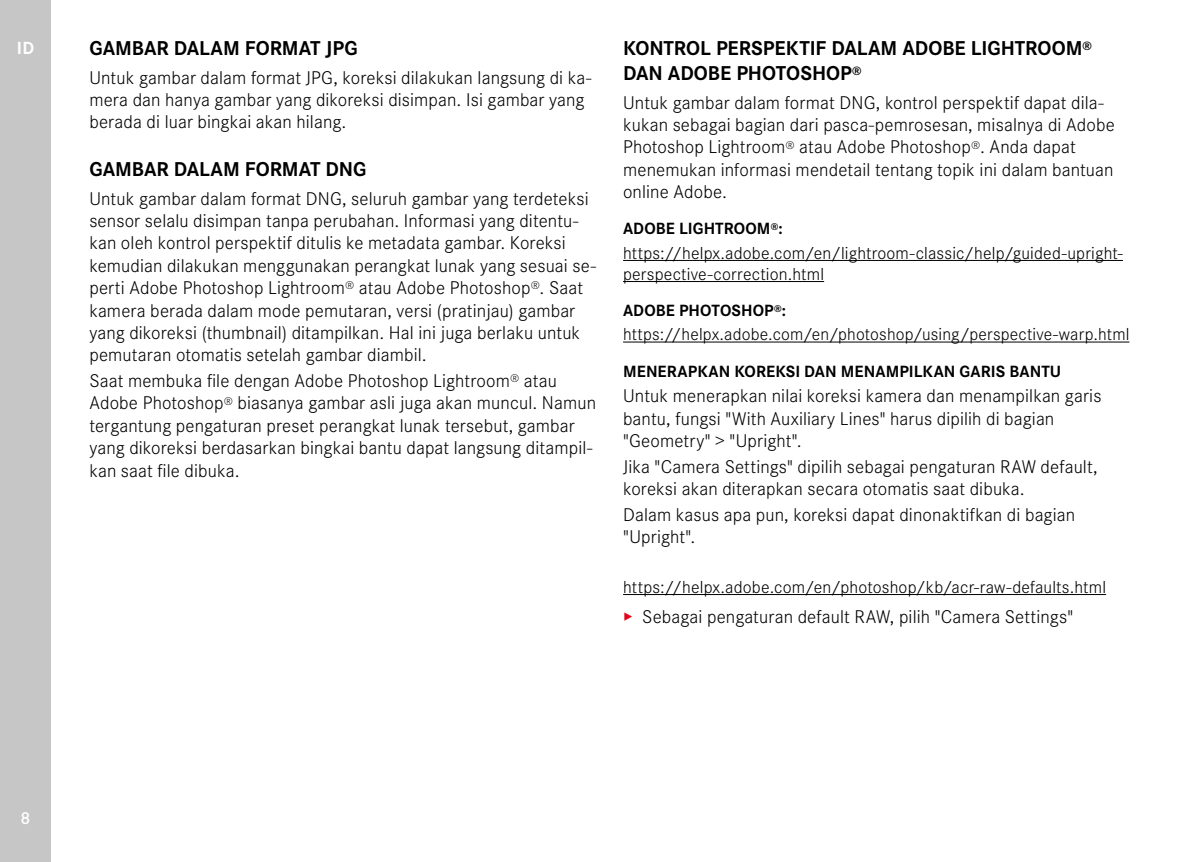
<style>
.page{position:relative;width:1200px;height:862px;background:#fff}
.page>*{position:absolute;margin:0;border:0;box-sizing:border-box;transform-origin:0 0}
.t1{font:700 20.7px/25px "Corporate S";letter-spacing:-.005em;color:#000}
.t2{font:300 19.12px/22.3px "Corporate S";letter-spacing:.005em;color:#000}
.t3{font:700 18.22px "Corporate S";color:#fff}
.t4{font:300 18px/21.2px "Corporate S";letter-spacing:.01em;color:#000}
.t5{font:600 18px "Corporate S";color:#fff}
.t6{font:700 16.88px "Corporate S";letter-spacing:.005em;color:#000}
.s1{color:#e3051b}
</style>
<div class="page">
<div style="left:0;top:0;width:51px;height:861px;background:#c6c6c6"></div>
<hr style="left:623px;top:260px;width:499px;height:1px;background:#000">
<hr style="left:623px;top:281px;width:200px;height:1px;background:#000">
<hr style="left:623px;top:341px;width:506px;height:1px;background:#000">
<hr style="left:623px;top:593px;width:482px;height:1px;background:#000">
<p class="t3" style="left:17px;top:34px;width:19px">ID</p>
<p class="t1" style="left:89px;top:34px;width:270px">GAMBAR DALAM FORMAT JPG</p>
<p class="t2" style="left:89px;top:65px;width:503px">Untuk gambar dalam format JPG, koreksi dilakukan langsung di ka&shy;mera dan hanya gambar yang dikoreksi disimpan. Isi gambar yang berada di luar bingkai akan hilang.</p>
<p class="t1" style="left:89px;top:155px;width:279px">GAMBAR DALAM FORMAT DNG</p>
<p class="t2" style="left:89px;top:186px;width:508px">Untuk gambar dalam format DNG, seluruh gambar yang terdeteksi sensor selalu disimpan tanpa perubahan. Informasi yang ditentu&shy;kan oleh kontrol perspektif ditulis ke metadata gambar. Koreksi kemudian dilakukan menggunakan perangkat lunak yang sesuai se&shy;perti Adobe Photoshop Lightroom<sup>®</sup> atau Adobe Photoshop<sup>®</sup>. Saat kamera berada dalam mode pemutaran, versi (pratinjau) gambar yang dikoreksi (thumbnail) ditampilkan. Hal ini juga berlaku untuk pemutaran otomatis setelah gambar diambil.</p>
<p class="t2" style="left:89px;top:368px;width:508px">Saat membuka file dengan Adobe Photoshop Lightroom<sup>®</sup> atau Adobe Photoshop<sup>®</sup> biasanya gambar asli juga akan muncul. Namun tergantung pengaturan preset perangkat lunak tersebut, gambar yang dikoreksi berdasarkan bingkai bantu dapat langsung ditampil&shy;kan saat file dibuka.</p>
<p class="t1" style="left:623px;top:34px;width:470px">KONTROL PERSPEKTIF DALAM ADOBE LIGHTROOM<sup>®<br></sup>DAN ADOBE PHOTOSHOP<sup>®</sup></p>
<p class="t2" style="left:623px;top:90px;width:493px">Untuk gambar dalam format DNG, kontrol perspektif dapat dila&shy;kukan sebagai bagian dari pasca-pemrosesan, misalnya di Adobe Photoshop Lightroom<sup>®</sup> atau Adobe Photoshop<sup>®</sup>. Anda dapat menemukan informasi mendetail tentang topik ini dalam bantuan online Adobe.</p>
<p class="t6" style="left:623px;top:215px;width:161px">ADOBE LIGHTROOM<sup>®</sup>:</p>
<p class="t4" style="left:623px;top:241px;width:501px">https://helpx.adobe.com/en/lightroom-classic/help/guided-upright&shy;perspective-correction.html</p>
<p class="t6" style="left:623px;top:297px;width:164px">ADOBE PHOTOSHOP<sup>®</sup>:</p>
<p class="t4" style="left:623px;top:322px;width:507px">https://helpx.adobe.com/en/photoshop/using/perspective-warp.html</p>
<p class="t6" style="left:623px;top:357px;width:439px">MENERAPKAN KOREKSI DAN MENAMPILKAN GARIS BANTU</p>
<p class="t2" style="left:623px;top:383px;width:480px">Untuk menerapkan nilai koreksi kamera dan menampilkan garis bantu, fungsi "With Auxiliary Lines" harus dipilih di bagian "Geometry" &gt; "Upright".</p>
<p class="t2" style="left:623px;top:453px;width:476px">Jika "Camera Settings" dipilih sebagai pengaturan RAW default, koreksi akan diterapkan secara otomatis saat dibuka.</p>
<p class="t2" style="left:623px;top:501px;width:453px">Dalam kasus apa pun, koreksi dapat dinonaktifkan di bagian "Upright".</p>
<p class="t4" style="left:623px;top:575px;width:484px">https://helpx.adobe.com/en/photoshop/kb/acr-raw-defaults.html</p>
<p class="t2" style="left:623px;top:604px;width:451px"><span class="s1">▸</span> Sebagai pengaturan default RAW, pilih "Camera Settings"</p>
<p class="t5" style="left:21px;top:803px;width:11px">8</p>
</div>
